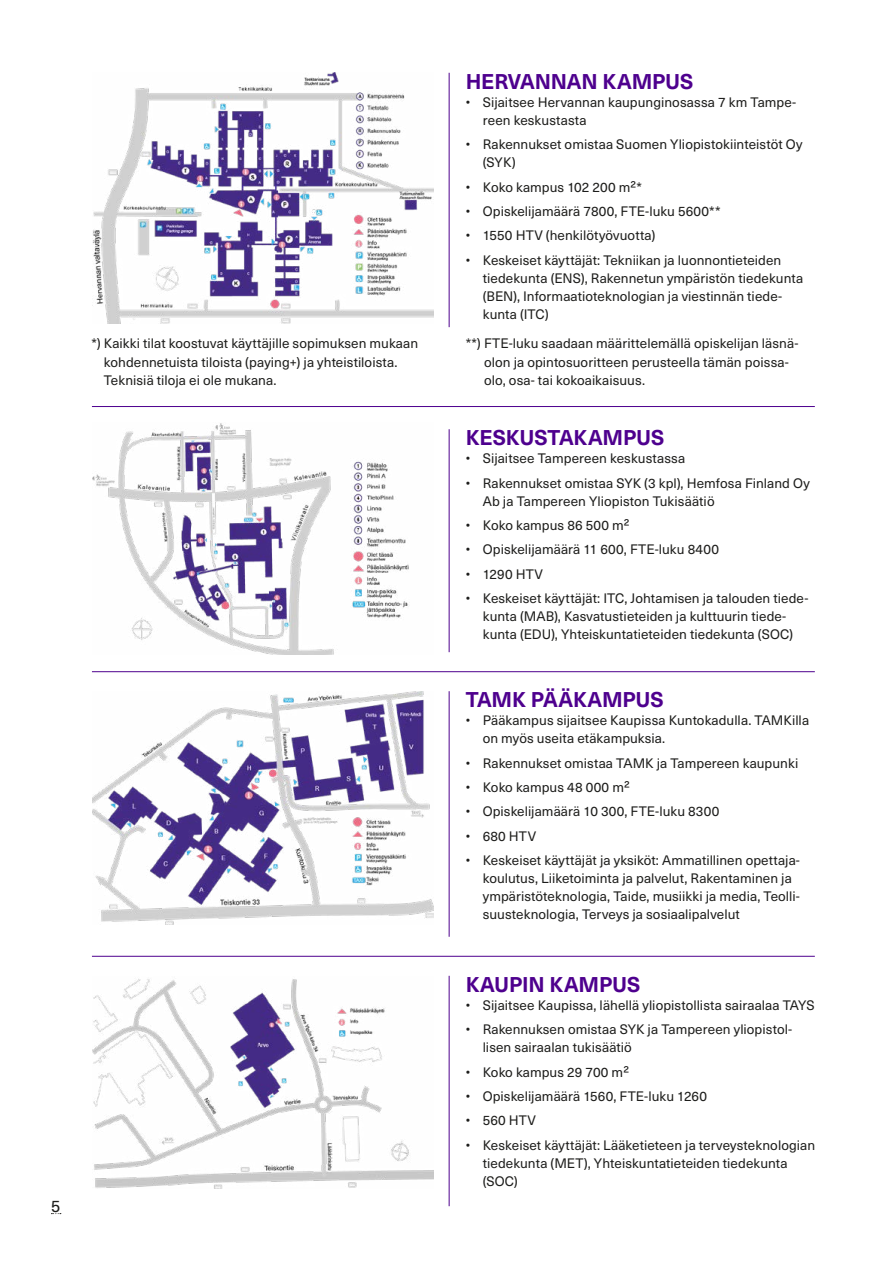
<style>
.page{position:relative;width:893px;height:1263px;background:#fff}
.page>*{position:absolute;margin:0;border:0;box-sizing:border-box;transform-origin:0 0}
.Otsikko_H4_FI{font:700 21px "Neue Haas Unica Pro";letter-spacing:-.005em;color:#4e008e}
.t1{font:16.5px "Neue Haas Unica Pro";color:#1d1d1b}
.Bulletit_P_FI{font:13.5px/18px "Neue Haas Unica Pro";letter-spacing:.005em;color:#1d1d1b}
.Leipäteksti_P_FI{font:13.5px/18.3px "Neue Haas Unica Pro";letter-spacing:.005em;color:#1d1d1b}
</style>
<div class="page">
<img style="left:93px;top:73px;width:340px;height:250px">
<img style="left:92px;top:423px;width:317px;height:231px">
<img style="left:93px;top:691px;width:340px;height:233px">
<img style="left:93px;top:979px;width:340px;height:210px">
<hr style="left:92px;top:406px;width:723px;height:1px;background:#4e008e">
<hr style="left:92px;top:671px;width:723px;height:1px;background:#4e008e">
<hr style="left:92px;top:956px;width:723px;height:1px;background:#4e008e">
<hr style="left:449px;top:73px;width:1px;height:254px;background:#4e008e">
<hr style="left:449px;top:429px;width:1px;height:223px;background:#4e008e">
<hr style="left:449px;top:691px;width:1px;height:246px;background:#4e008e">
<hr style="left:449px;top:976px;width:1px;height:230px;background:#4e008e">
<p class="t1" style="left:51px;top:1196px;width:11px">5</p>
<h4 class="Otsikko_H4_FI" style="left:466px;top:69px;width:229px">HERVANNAN KAMPUS</h4>
<p class="Bulletit_P_FI" style="left:483px;top:93px;width:315px;text-indent:-17px">• Sijaitsee Hervannan kaupunginosassa 7 km Tampe&shy;reen keskustasta</p>
<p class="Bulletit_P_FI" style="left:483px;top:136px;width:321px;text-indent:-17px">• Rakennukset omistaa Suomen Yliopistokiinteistöt Oy (SYK)</p>
<p class="Bulletit_P_FI" style="left:466px;top:178px;width:178px">• Koko kampus 102 200 m²*</p>
<p class="Bulletit_P_FI" style="left:466px;top:202px;width:256px">• Opiskelijamäärä 7800, FTE-luku 5600**</p>
<p class="Bulletit_P_FI" style="left:466px;top:227px;width:191px">• 1550 HTV (henkilötyövuotta)</p>
<p class="Bulletit_P_FI" style="left:483px;top:251px;width:322px;text-indent:-17px">• Keskeiset käyttäjät: Tekniikan ja luonnontieteiden tiedekunta (ENS), Rakennetun ympäristön tiedekunta (BEN), Informaatioteknologian ja viestinnän tiede&shy;kunta (ITC)</p>
<p class="Leipäteksti_P_FI" style="left:104px;top:335px;width:316px;text-indent:-12px">*) Kaikki tilat koostuvat käyttäjille sopimuksen mukaan kohdennetuista tiloista (paying+) ja yhteistiloista.<br>Teknisiä tiloja ei ole mukana.</p>
<p class="Leipäteksti_P_FI" style="left:484px;top:335px;width:316px;text-indent:-18px">**) FTE-luku saadaan määrittelemällä opiskelijan läsnä&shy;olon ja opintosuoritteen perusteella tämän poissa&shy;olo, osa- tai kokoaikaisuus.</p>
<h4 class="Otsikko_H4_FI" style="left:466px;top:425px;width:200px">KESKUSTAKAMPUS</h4>
<p class="Bulletit_P_FI" style="left:466px;top:450px;width:221px">• Sijaitsee Tampereen keskustassa</p>
<p class="Bulletit_P_FI" style="left:483px;top:474px;width:328px;text-indent:-17px">• Rakennukset omistaa SYK (3 kpl), Hemfosa Finland Oy<br>Ab ja Tampereen Yliopiston Tukisäätiö</p>
<p class="Bulletit_P_FI" style="left:466px;top:516px;width:165px">• Koko kampus 86 500 m²</p>
<p class="Bulletit_P_FI" style="left:466px;top:541px;width:255px">• Opiskelijamäärä 11 600, FTE-luku 8400</p>
<p class="Bulletit_P_FI" style="left:466px;top:565px;width:79px">• 1290 HTV</p>
<p class="Bulletit_P_FI" style="left:466px;top:590px;width:344px;text-align:center">• Keskeiset käyttäjät: ITC, Johtamisen ja talouden tiede&shy;kunta (MAB), Kasvatustieteiden ja kulttuurin tiede-<br>kunta (EDU), Yhteiskuntatieteiden tiedekunta (SOC)</p>
<h4 class="Otsikko_H4_FI" style="left:466px;top:687px;width:200px">TAMK PÄÄKAMPUS</h4>
<p class="Bulletit_P_FI" style="left:483px;top:712px;width:328px;text-indent:-17px">• Pääkampus sijaitsee Kaupissa Kuntokadulla. TAMKilla on myös useita etäkampuksia.</p>
<p class="Bulletit_P_FI" style="left:466px;top:754px;width:334px">• Rakennukset omistaa TAMK ja Tampereen kaupunki</p>
<p class="Bulletit_P_FI" style="left:466px;top:778px;width:166px">• Koko kampus 48 000 m²</p>
<p class="Bulletit_P_FI" style="left:466px;top:803px;width:255px">• Opiskelijamäärä 10 300, FTE-luku 8300</p>
<p class="Bulletit_P_FI" style="left:466px;top:827px;width:72px">• 680 HTV</p>
<p class="Bulletit_P_FI" style="left:483px;top:851px;width:319px;text-indent:-17px">• Keskeiset käyttäjät ja yksiköt: Ammatillinen opettaja&shy;koulutus, Liiketoiminta ja palvelut, Rakentaminen ja ympäristöteknologia, Taide, musiikki ja media, Teolli&shy;suusteknologia, Terveys ja sosiaalipalvelut</p>
<h4 class="Otsikko_H4_FI" style="left:466px;top:971px;width:176px">KAUPIN KAMPUS</h4>
<p class="Bulletit_P_FI" style="left:466px;top:996px;width:350px">• Sijaitsee Kaupissa, lähellä yliopistollista sairaalaa TAYS</p>
<p class="Bulletit_P_FI" style="left:483px;top:1021px;width:310px;text-indent:-17px">• Rakennuksen omistaa SYK ja Tampereen yliopistol&shy;lisen sairaalan tukisäätiö</p>
<p class="Bulletit_P_FI" style="left:466px;top:1063px;width:165px">• Koko kampus 29 700 m²</p>
<p class="Bulletit_P_FI" style="left:466px;top:1087px;width:243px">• Opiskelijamäärä 1560, FTE-luku 1260</p>
<p class="Bulletit_P_FI" style="left:466px;top:1112px;width:72px">• 560 HTV</p>
<p class="Bulletit_P_FI" style="left:483px;top:1136px;width:334px;text-indent:-17px">• Keskeiset käyttäjät: Lääketieteen ja terveysteknologian tiedekunta (MET), Yhteiskuntatieteiden tiedekunta (SOC)</p>
</div>
